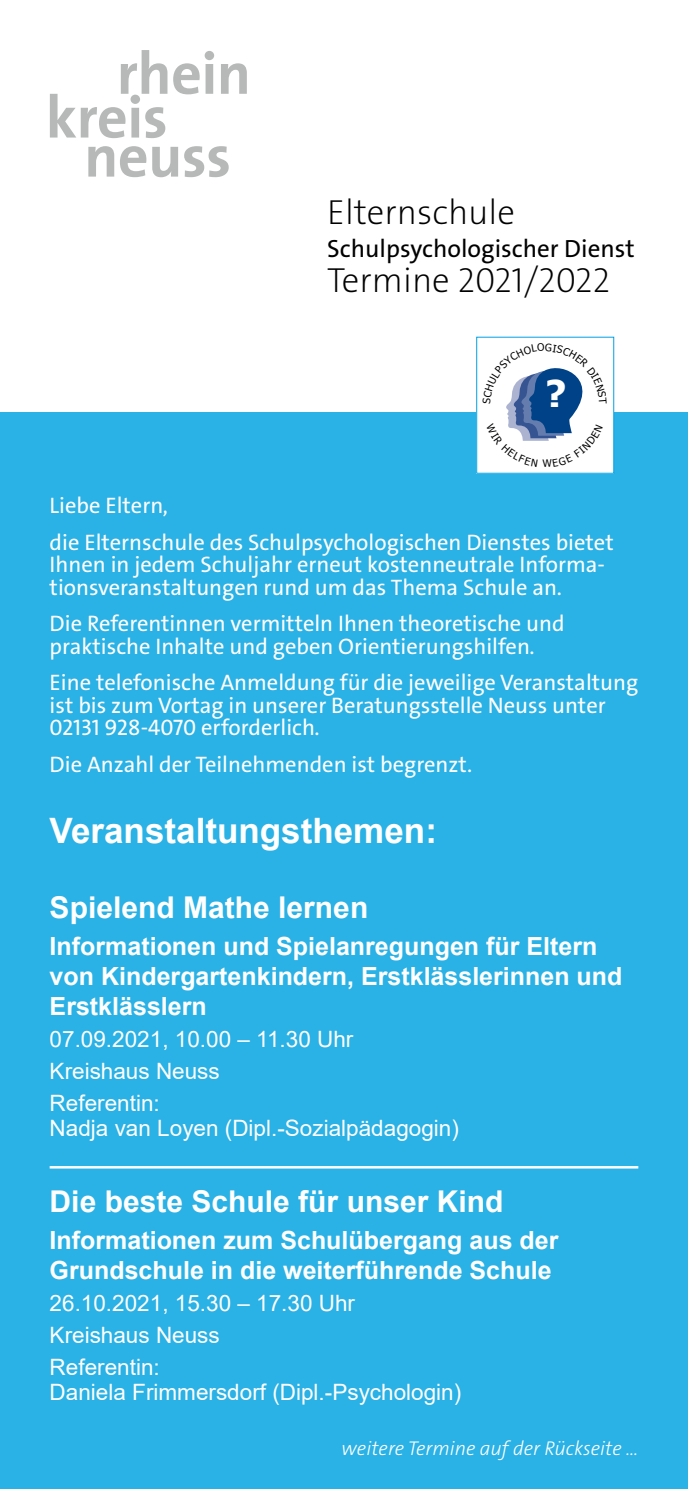
<style>
.page{position:relative;width:688px;height:1489px;background:#fff}
.page>*{position:absolute;margin:0;border:0;box-sizing:border-box;transform-origin:0 0}
.t1{font:700 36.75px "Tahoma";color:#fff}
.Termine{font:35px "The Sans LP2 Ex Lig";color:#000}
._05_Thema_Headline{font:700 35px "Arial";color:#fff}
._05_Thema_Headline-2{font:700 30px "Arial";color:#fff}
._06_Thema_Subheadline{font:700 25px/30px "Arial";color:#fff}
.Titel_und_Untertitel_Folder_Untertitel_2{font:25px "The Sans LP5 Plain";color:#000}
._4_Fliesstext_14_auf_15{font:22.5px/22.5px "The Sans LP5 Plain";color:#fff}
._07_Thema_Fliestext{font:22.5px/25px "Arial";color:#fff}
.t2{font:20px "The Sans LP3 Lig IT";color:#fff}
</style>
<div class="page">
<svg style="left:173px;top:51px;width:41px;height:43px"></svg>
<svg style="left:221px;top:63px;width:26px;height:31px"></svg>
<svg style="left:50px;top:50px;width:117px;height:88px"></svg>
<svg style="left:88px;top:146px;width:26px;height:31px"></svg>
<svg style="left:120px;top:146px;width:26px;height:31px"></svg>
<svg style="left:152px;top:147px;width:26px;height:30px"></svg>
<svg style="left:184px;top:146px;width:45px;height:31px"></svg>
<div style="left:0;top:412px;width:687px;height:1076px;background:#2ab1e5"></div>
<div style="left:476px;top:337px;width:137px;height:136px;background:#fff"></div>
<hr style="left:50px;top:1165px;width:588px;height:3px;background:#fff">
<svg style="left:506px;top:368px;width:77px;height:73px"></svg>
<p class="Termine" style="left:327px;top:190px;width:189px">Elternschule</p>
<p class="Titel_und_Untertitel_Folder_Untertitel_2" style="left:327px;top:232px;width:309px">Schulpsychologischer Dienst</p>
<p class="Termine" style="left:327px;top:257px;width:284px">Termine 2021/2022</p>
<p class="t1" style="left:545px;top:368px;width:22px">?</p>
<p class="_4_Fliesstext_14_auf_15" style="left:50px;top:494px;width:120px">Liebe Eltern,</p>
<p class="_4_Fliesstext_14_auf_15" style="left:50px;top:531px;width:565px">die Elternschule des Schulpsychologischen Dienstes bietet<br>Ihnen in jedem Schuljahr erneut kostenneutrale Informa&shy;tionsveranstaltungen rund um das Thema Schule an.</p>
<p class="_4_Fliesstext_14_auf_15" style="left:50px;top:612px;width:516px">Die Referentinnen vermitteln Ihnen theoretische und praktische Inhalte und geben Orientierungshilfen.</p>
<p class="_4_Fliesstext_14_auf_15" style="left:50px;top:671px;width:590px">Eine telefonische Anmeldung für die jeweilige Veranstaltung ist bis zum Vortag in unserer Beratungsstelle Neuss unter<br>02131 928-4070 erforderlich.</p>
<p class="_4_Fliesstext_14_auf_15" style="left:50px;top:753px;width:424px">Die Anzahl der Teilnehmenden ist begrenzt.</p>
<p class="_05_Thema_Headline" style="left:50px;top:805px;width:389px">Veranstaltungsthemen:</p>
<p class="_05_Thema_Headline-2" style="left:50px;top:886px;width:320px">Spielend Mathe lernen</p>
<p class="_06_Thema_Subheadline" style="left:50px;top:931px;width:574px">Informationen und Spielanregungen für Eltern von Kindergartenkindern, Erstklässlerinnen und<br>Erstklässlern</p>
<p class="_07_Thema_Fliestext" style="left:50px;top:1026px;width:305px">07.09.2021, 10.00 – 11.30 Uhr</p>
<p class="_07_Thema_Fliestext" style="left:50px;top:1058px;width:172px">Kreishaus Neuss</p>
<p class="_07_Thema_Fliestext" style="left:50px;top:1090px;width:410px">Referentin:<br>Nadja van Loyen (Dipl.-Sozialpädagogin)</p>
<p class="_05_Thema_Headline-2" style="left:50px;top:1179px;width:455px">Die beste Schule für unser Kind</p>
<p class="_06_Thema_Subheadline" style="left:50px;top:1225px;width:510px">Informationen zum Schulübergang aus der<br>Grundschule in die weiterführende Schule</p>
<p class="_07_Thema_Fliestext" style="left:50px;top:1290px;width:307px">26.10.2021, 15.30 – 17.30 Uhr</p>
<p class="_07_Thema_Fliestext" style="left:50px;top:1322px;width:172px">Kreishaus Neuss</p>
<p class="_07_Thema_Fliestext" style="left:50px;top:1354px;width:413px">Referentin:<br>Daniela Frimmersdorf (Dipl.-Psychologin)</p>
<p class="t2" style="left:341px;top:1435px;width:298px">weitere Termine auf der Rückseite ...</p>
</div>
